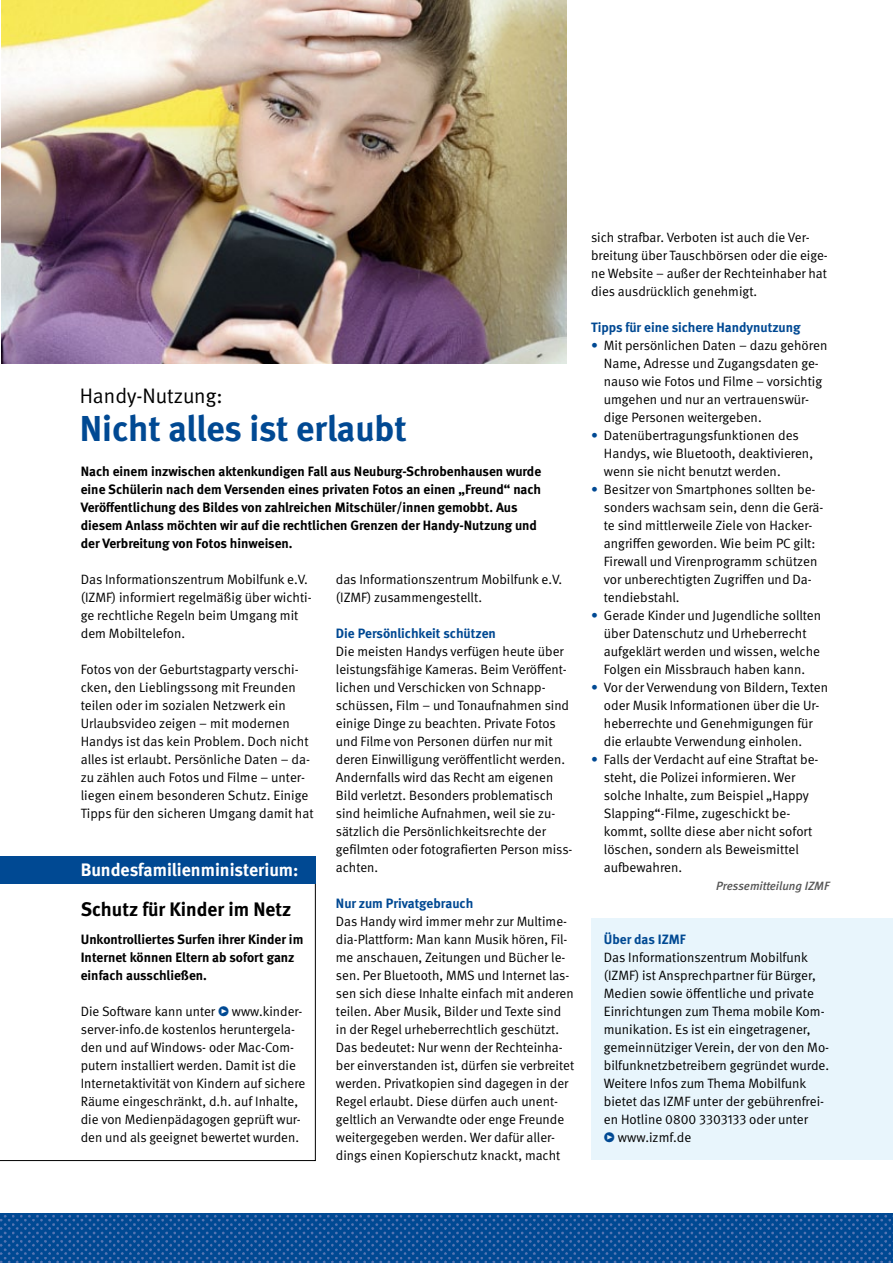
<style>
.page{position:relative;width:893px;height:1263px;background:#fff}
.page>*{position:absolute;margin:0;border:0;box-sizing:border-box;transform-origin:0 0}
.DGUV_Titel{font:700 36px "DGUV Meta";color:#004993}
.DGUV_Untertitel{font:21px "DGUV Meta";color:#000}
.DGUV_Untertitel-2{font:700 19.5px "DGUV Meta";color:#000}
.DGUV_ZT{font:700 18px "DGUV Meta";color:#fff}
.DGUV_GS{font:13.5px/18px "DGUV Meta";color:#000}
.DGUV_GS_Bold{font:700 13.5px/18px "DGUV Meta";color:#000}
.DGUV_ZT-2{font:700 13.5px "DGUV Meta";color:#004993}
.DGUV_Autor{font:italic 500 12px "DGUV Meta";color:#565656}
.s1{color:#004993}
</style>
<div class="page">
<div style="left:592px;top:918px;width:301px;height:242px;background:#e8f5fc"></div>
<img style="left:0;top:1214px;width:893px;height:49px">
<img style="left:1px;top:0;width:566px;height:364px">
<svg style="left:0;top:883px;width:316px;height:278px"></svg>
<div style="left:0;top:856px;width:316px;height:27px;background:#004993"></div>
<p class="DGUV_Untertitel" style="left:80px;top:384px;width:144px">Handy-Nutzung:</p>
<p class="DGUV_Titel" style="left:80px;top:407px;width:328px">Nicht alles ist erlaubt</p>
<p class="DGUV_GS_Bold" style="left:81px;top:462px;width:462px">Nach einem inzwischen aktenkundigen Fall aus Neuburg-Schrobenhausen wurde eine Schülerin nach dem Versenden eines privaten Fotos an einen „Freund“ nach Veröffentlichung des Bildes von zahlreichen Mitschüler/innen gemobbt. Aus diesem Anlass möchten wir auf die rechtlichen Grenzen der Handy-Nutzung und der Verbreitung von Fotos hinweisen.</p>
<p class="DGUV_GS" style="left:336px;top:570px;width:228px">das Informationszentrum Mobilfunk e.V. (IZMF) zusammengestellt.</p>
<p class="DGUV_ZT-2" style="left:336px;top:625px;width:161px">Die Persönlichkeit schützen</p>
<p class="DGUV_GS" style="left:336px;top:642px;width:238px">Die meisten Handys verfügen heute über leistungsfähige Kameras. Beim Veröffent&shy;lichen und Verschicken von Schnapp&shy;schüssen, Film – und Tonaufnahmen sind einige Dinge zu beachten. Private Fotos und Filme von Personen dürfen nur mit deren Einwilligung veröffentlicht werden.<br>Andernfalls wird das Recht am eigenen Bild verletzt. Besonders problematisch sind heimliche Aufnahmen, weil sie zu&shy;sätzlich die Persönlichkeitsrechte der gefilmten oder fotografierten Person miss&shy;achten.</p>
<p class="DGUV_ZT-2" style="left:336px;top:895px;width:139px">Nur zum Privatgebrauch</p>
<p class="DGUV_GS" style="left:336px;top:912px;width:240px">Das Handy wird immer mehr zur Multime&shy;dia-Plattform: Man kann Musik hören, Fil&shy;me anschauen, Zeitungen und Bücher le&shy;sen. Per Bluetooth, MMS und Internet las&shy;sen sich diese Inhalte einfach mit anderen teilen. Aber Musik, Bilder und Texte sind in der Regel urheberrechtlich geschützt.<br>Das bedeutet: Nur wenn der Rechteinha&shy;ber einverstanden ist, dürfen sie verbreitet werden. Privatkopien sind dagegen in der Regel erlaubt. Diese dürfen auch unent&shy;geltlich an Verwandte oder enge Freunde weitergegeben werden. Wer dafür aller&shy;dings einen Kopierschutz knackt, macht</p>
<p class="DGUV_GS" style="left:81px;top:570px;width:232px">Das Informationszentrum Mobilfunk e.V. (IZMF) informiert regelmäßig über wichti&shy;ge rechtliche Regeln beim Umgang mit dem Mobiltelefon.</p>
<p class="DGUV_GS" style="left:81px;top:660px;width:234px">Fotos von der Geburtstagparty verschi&shy;cken, den Lieblingssong mit Freunden teilen oder im sozialen Netzwerk ein Urlaubsvideo zeigen – mit modernen Handys ist das kein Problem. Doch nicht alles ist erlaubt. Persönliche Daten – da&shy;zu zählen auch Fotos und Filme – unter&shy;liegen einem besonderen Schutz. Einige Tipps für den sicheren Umgang damit hat</p>
<p class="DGUV_ZT" style="left:81px;top:858px;width:219px">Bundesfamilienministerium:</p>
<p class="DGUV_Untertitel-2" style="left:81px;top:898px;width:212px">Schutz für Kinder im Netz</p>
<p class="DGUV_GS_Bold" style="left:81px;top:930px;width:224px">Unkontrolliertes Surfen ihrer Kinder im<br>Internet können Eltern ab sofort ganz einfach ausschließen.</p>
<p class="DGUV_GS" style="left:81px;top:1002px;width:226px">Die Software kann unter <span class="s1">•</span> www.kinder&shy;server-info.de kostenlos heruntergela&shy;den und auf Windows- oder Mac-Com&shy;putern installiert werden. Damit ist die Internetaktivität von Kindern auf sichere Räume eingeschränkt, d.h. auf Inhalte, die von Medienpädagogen geprüft wur&shy;den und als geeignet bewertet wurden.</p>
<p class="DGUV_GS" style="left:591px;top:228px;width:238px">sich strafbar. Verboten ist auch die Ver&shy;breitung über Tauschbörsen oder die eige&shy;ne Website – außer der Rechteinhaber hat dies ausdrücklich genehmigt.</p>
<p class="DGUV_ZT-2" style="left:591px;top:319px;width:211px">Tipps für eine sichere Handynutzung</p>
<p class="DGUV_GS" style="left:604px;top:336px;width:225px;text-indent:-13px"><span class="s1">•</span> Mit persönlichen Daten – dazu gehören Name, Adresse und Zugangsdaten ge&shy;nauso wie Fotos und Filme – vorsichtig umgehen und nur an vertrauenswür&shy;dige Personen weitergeben.</p>
<p class="DGUV_GS" style="left:604px;top:426px;width:211px;text-indent:-13px"><span class="s1">•</span> Datenübertragungsfunktionen des<br>Handys, wie Bluetooth, deaktivieren, wenn sie nicht benutzt werden.</p>
<p class="DGUV_GS" style="left:604px;top:480px;width:221px;text-indent:-13px"><span class="s1">•</span> Besitzer von Smartphones sollten be&shy;sonders wachsam sein, denn die Gerä&shy;te sind mittlerweile Ziele von Hacker&shy;angriffen geworden. Wie beim PC gilt:<br>Firewall und Virenprogramm schützen vor unberechtigten Zugriffen und Da&shy;tendiebstahl.</p>
<p class="DGUV_GS" style="left:604px;top:606px;width:219px;text-indent:-13px"><span class="s1">•</span> Gerade Kinder und Jugendliche sollten über Datenschutz und Urheberrecht aufgeklärt werden und wissen, welche Folgen ein Missbrauch haben kann.</p>
<p class="DGUV_GS" style="left:604px;top:678px;width:226px;text-indent:-13px"><span class="s1">•</span> Vor der Verwendung von Bildern, Texten oder Musik Informationen über die Ur&shy;heberrechte und Genehmigungen für die erlaubte Verwendung einholen.</p>
<p class="DGUV_GS" style="left:604px;top:750px;width:216px;text-indent:-13px"><span class="s1">•</span> Falls der Verdacht auf eine Straftat be&shy;steht, die Polizei informieren. Wer solche Inhalte, zum Beispiel „Happy Slapping“-Filme, zugeschickt be&shy;kommt, sollte diese aber nicht sofort löschen, sondern als Beweismittel aufbewahren.</p>
<p class="DGUV_Autor" style="left:716px;top:878px;width:115px">Pressemitteilung IZMF</p>
<p class="DGUV_ZT-2" style="left:604px;top:931px;width:83px">Über das IZMF</p>
<p class="DGUV_GS" style="left:604px;top:948px;width:227px">Das Informationszentrum Mobilfunk (IZMF) ist Ansprechpartner für Bürger, Medien sowie öffentliche und private Einrichtungen zum Thema mobile Kom&shy;munikation. Es ist ein eingetragener, gemeinnütziger Verein, der von den Mo&shy;bilfunknetzbetreibern gegründet wurde.<br>Weitere Infos zum Thema Mobilfunk bietet das IZMF unter der gebührenfrei&shy;en Hotline 0800 3303133 oder unter</p>
<p class="DGUV_GS" style="left:604px;top:1128px;width:89px"><span class="s1">•</span> www.izmf.de</p>
</div>
